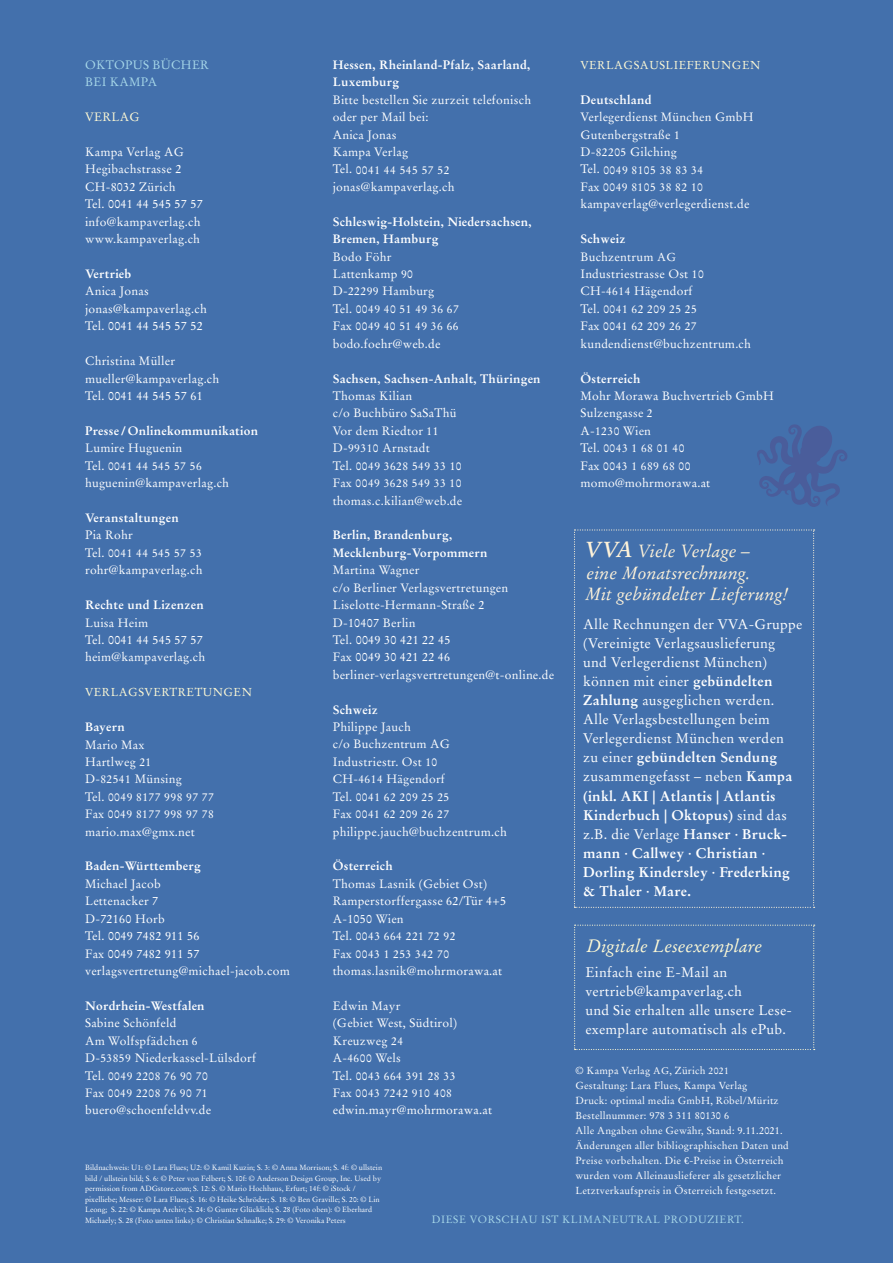
<style>
.page{position:relative;width:893px;height:1263px;background:#fff}
.page>*{position:absolute;margin:0;border:0;box-sizing:border-box;transform-origin:0 0}
.t1{font:italic 17.7px/21.3px "Stempel Garamond LT Pro";color:#fff3d9}
.t2{font:italic 17.7px "Stempel Garamond LT Pro";letter-spacing:.005em;color:#fffad5}
.t3{font:13.95px/19px "Stempel Garamond LT Pro";letter-spacing:.02em;color:#fff}
.t4{font:12.15px/17.4px "Stempel Garamond LT Pro";letter-spacing:.02em;color:#fff}
.t5{font:700 12.15px/17.4px "Stempel Garamond LT Pro";letter-spacing:.02em;color:#fff}
.t6{font:12.15px/17.4px "Stempel Garamond LT Pro";letter-spacing:.02em;color:#a7d8e9}
.t7{font:12.15px "Stempel Garamond LT Pro";letter-spacing:.02em;color:#fffad5}
.t8{font:11.55px/17.4px "Stempel Garamond LT Pro";letter-spacing:.04em;color:#fff}
.t9{font:11.55px "Stempel Garamond LT Pro";letter-spacing:.04em;color:#fffad5}
.t10{font:10.5px "Stempel Garamond LT Pro";letter-spacing:.05em;color:#a7d8e9}
.t11{font:10.2px/15px "Stempel Garamond LT Pro";letter-spacing:.02em;color:#fff}
.t12{font:7.5px/10.5px "Stempel Garamond LT Pro";color:#fff}
.s1{font-size:12.15px}
.s2{font-size:11.55px}
.s3{font-weight:700}
.s4{font-weight:700;font-size:21.75px}
.s5{font-size:9.75px}
</style>
<div class="page">
<div style="left:797px;top:0;width:96px;height:1263px;background:#4370ac"></div>
<div style="left:0;top:0;width:797px;height:1263px;background:#4370ac"></div>
<div style="left:574px;top:925px;width:241px;height:125px;background:#4370ac"></div>
<svg style="left:757px;top:424px;width:90px;height:83px;background:#4667a4"></svg>
<div style="left:574px;top:529px;width:241px;height:379px;background:#4370ac"></div>
<p class="t6" style="left:85px;top:56px;width:126px">OKTOPUS BÜCHER<br>BEI KAMPA</p>
<p class="t7" style="left:85px;top:109px;width:56px">VERLAG</p>
<p class="t4" style="left:85px;top:143px;width:119px">Kampa Verlag AG<br>Hegibachstrasse 2<br>CH-8032 Zürich<br>Tel. 0041 44 545 57 57 info@kampaverlag.ch www.kampaverlag.ch</p>
<p class="t5" style="left:85px;top:265px;width:48px">Vertrieb</p>
<p class="t4" style="left:85px;top:282px;width:123px">Anica Jonas jonas@kampaverlag.ch<br>Tel. 0041 44 545 57 52</p>
<p class="t4" style="left:85px;top:352px;width:136px">Christina Müller mueller@kampaverlag.ch<br>Tel. 0041 44 545 57 61</p>
<p class="t5" style="left:85px;top:422px;width:175px">Presse / Onlinekommunikation</p>
<p class="t4" style="left:85px;top:439px;width:99px">Lumire Huguenin</p>
<p class="t8" style="left:85px;top:457px;width:118px"><span class="s1">Tel.</span> 0041 44 545 57 56</p>
<p class="t4" style="left:85px;top:474px;width:145px">huguenin@kampaverlag.ch</p>
<p class="t5" style="left:85px;top:509px;width:95px">Veranstaltungen</p>
<p class="t4" style="left:85px;top:526px;width:49px">Pia Rohr</p>
<p class="t8" style="left:85px;top:544px;width:118px"><span class="s1">Tel.</span> 0041 44 545 57 53</p>
<p class="t4" style="left:85px;top:561px;width:119px">rohr@kampaverlag.ch</p>
<p class="t5" style="left:85px;top:596px;width:120px">Rechte und Lizenzen</p>
<p class="t4" style="left:85px;top:613px;width:122px">Luisa Heim<br>Tel. 0041 44 545 57 57 heim@kampaverlag.ch</p>
<p class="t9" style="left:85px;top:685px;width:168px">VERLAGSVERTRETUNGEN</p>
<p class="t5" style="left:85px;top:718px;width:41px">Bayern</p>
<p class="t4" style="left:85px;top:735px;width:98px">Mario Max<br>Hartlweg <span class="s2">21<br></span>D-<span class="s2">82541</span> Münsing</p>
<p class="t8" style="left:85px;top:788px;width:130px"><span class="s1">Tel.</span> 0049 8177 998 97 77<br><span class="s1">Fax</span> 0049 8177 998 97 78</p>
<p class="t4" style="left:85px;top:823px;width:111px">mario.max@gmx.net</p>
<p class="t5" style="left:85px;top:857px;width:117px">Baden-Württemberg</p>
<p class="t4" style="left:85px;top:875px;width:206px">Michael Jacob<br>Lettenacker 7<br>D-72160 Horb<br>Tel. 0049 7482 911 56<br>Fax 0049 7482 911 57 verlagsvertretung@michael-jacob.com</p>
<p class="t5" style="left:85px;top:997px;width:121px">Nordrhein-Westfalen</p>
<p class="t4" style="left:85px;top:1014px;width:173px">Sabine Schönfeld<br>Am Wolfspfädchen <span class="s2">6<br></span>D-<span class="s2">53859</span> Niederkassel-Lülsdorf</p>
<p class="t8" style="left:85px;top:1067px;width:124px"><span class="s1">Tel.</span> 0049 2208 76 90 70<br><span class="s1">Fax</span> 0049 2208 76 90 71</p>
<p class="t4" style="left:85px;top:1101px;width:128px">buero@schoenfeldvv.de</p>
<p class="t5" style="left:333px;top:56px;width:199px">Hessen, Rheinland-Pfalz, Saarland,<br>Luxemburg</p>
<p class="t4" style="left:333px;top:91px;width:200px">Bitte bestellen Sie zurzeit telefonisch oder per Mail bei:<br>Anica Jonas<br>Kampa Verlag</p>
<p class="t8" style="left:333px;top:161px;width:118px"><span class="s1">Tel.</span> 0041 44 545 57 52</p>
<p class="t4" style="left:333px;top:178px;width:123px">jonas@kampaverlag.ch</p>
<p class="t5" style="left:333px;top:213px;width:200px">Schleswig-Holstein, Niedersachsen,<br>Bremen, Hamburg</p>
<p class="t4" style="left:333px;top:248px;width:103px">Bodo Föhr<br>Lattenkamp <span class="s2">90<br></span>D-<span class="s2">22299</span> Hamburg</p>
<p class="t8" style="left:333px;top:300px;width:128px"><span class="s1">Tel.</span> 0049 40 51 49 36 67<br><span class="s1">Fax</span> 0049 40 51 49 36 66</p>
<p class="t4" style="left:333px;top:335px;width:109px">bodo.foehr@web.de</p>
<p class="t5" style="left:333px;top:370px;width:209px">Sachsen, Sachsen-Anhalt, Thüringen</p>
<p class="t4" style="left:333px;top:387px;width:125px">Thomas Kilian<br>c/o Buchbüro SaSaThü<br>Vor dem Riedtor <span class="s2">11<br></span>D-<span class="s2">99310</span> Arnstadt</p>
<p class="t8" style="left:333px;top:457px;width:131px"><span class="s1">Tel.</span> 0049 3628 549 33 10<br><span class="s1">Fax</span> 0049 3628 549 33 10</p>
<p class="t4" style="left:333px;top:492px;width:131px">thomas.c.kilian@web.de</p>
<p class="t5" style="left:333px;top:526px;width:156px">Berlin, Brandenburg,<br>Mecklenburg-Vorpommern</p>
<p class="t4" style="left:333px;top:561px;width:223px">Martina Wagner<br>c/o Berliner Verlagsvertretungen<br>Liselotte-Hermann-Straße 2<br>D-10407 Berlin<br>Tel. 0049 30 421 22 45<br>Fax 0049 30 421 22 46 berliner-verlagsvertretungen@t-online.de</p>
<p class="t5" style="left:333px;top:701px;width:47px">Schweiz</p>
<p class="t4" style="left:333px;top:718px;width:119px">Philippe Jauch<br>c/o Buchzentrum AG<br>Industriestr. Ost <span class="s2">10<br></span>CH-<span class="s2">4614</span> Hägendorf</p>
<p class="t8" style="left:333px;top:788px;width:118px"><span class="s1">Tel.</span> 0041 62 209 25 25<br><span class="s1">Fax</span> 0041 62 209 26 27</p>
<p class="t4" style="left:333px;top:823px;width:176px">philippe.jauch@buchzentrum.ch</p>
<p class="t5" style="left:333px;top:857px;width:62px">Österreich</p>
<p class="t4" style="left:333px;top:875px;width:175px">Thomas Lasnik (Gebiet Ost)<br>Ramperstorffergasse 62/Tür 4+5<br>A-1050 Wien</p>
<p class="t8" style="left:333px;top:927px;width:124px"><span class="s1">Tel.</span> 0043 664 221 72 92<br><span class="s1">Fax</span> 0043 1 253 342 70</p>
<p class="t4" style="left:333px;top:962px;width:171px">thomas.lasnik@mohrmorawa.at</p>
<p class="t4" style="left:333px;top:997px;width:126px">Edwin Mayr<br>(Gebiet West, Südtirol)<br>Kreuzweg <span class="s2">24<br></span>A-<span class="s2">4600</span> Wels</p>
<p class="t8" style="left:333px;top:1067px;width:124px"><span class="s1">Tel.</span> 0043 664 391 28 33<br><span class="s1">Fax</span> 0043 7242 910 408</p>
<p class="t4" style="left:333px;top:1101px;width:161px">edwin.mayr@mohrmorawa.at</p>
<p class="t9" style="left:580px;top:58px;width:182px">VERLAGSAUSLIEFERUNGEN</p>
<p class="t5" style="left:580px;top:91px;width:73px">Deutschland</p>
<p class="t4" style="left:580px;top:108px;width:175px">Verlegerdienst München GmbH<br>Gutenbergstraße <span class="s2">1<br></span>D-<span class="s2">82205</span> Gilching</p>
<p class="t8" style="left:580px;top:161px;width:124px"><span class="s1">Tel.</span> 0049 8105 38 83 34<br><span class="s1">Fax</span> 0049 8105 38 82 10</p>
<p class="t4" style="left:580px;top:195px;width:170px">kampaverlag@verlegerdienst.de</p>
<p class="t4" style="left:580px;top:230px;width:125px"><span class="s3">Schweiz<br></span>Buchzentrum <span class="s2">AG<br></span>Industriestrasse Ost <span class="s2">10<br></span>CH-<span class="s2">4614</span> Hägendorf</p>
<p class="t8" style="left:580px;top:300px;width:118px"><span class="s1">Tel.</span> 0041 62 209 25 25<br><span class="s1">Fax</span> 0041 62 209 26 27</p>
<p class="t4" style="left:580px;top:335px;width:172px">kundendienst@buchzentrum.ch</p>
<p class="t5" style="left:580px;top:370px;width:62px">Österreich</p>
<p class="t4" style="left:580px;top:387px;width:195px">Mohr Morawa Buchvertrieb GmbH<br>Sulzengasse <span class="s2">2<br></span>A-<span class="s2">1230</span> Wien</p>
<p class="t8" style="left:580px;top:439px;width:112px"><span class="s1">Tel.</span> 0043 1 68 01 40<br><span class="s1">Fax</span> 0043 1 689 68 00</p>
<p class="t4" style="left:580px;top:474px;width:131px">momo@mohrmorawa.at</p>
<h1 class="t1" style="left:585px;top:540px;width:205px"><span class="s4">VVA</span> Viele Verlage –<br>eine Monatsrechnung.<br>Mit gebündelter Lieferung!</h1>
<p class="t3" style="left:583px;top:614px;width:221px">Alle Rechnungen der VVA-Gruppe (Vereinigte Verlagsauslieferung und Verlegerdienst München) können mit einer <span class="s3">gebündelten<br>Zahlung</span> ausgeglichen werden.<br>Alle Verlagsbestellungen beim<br>Verlegerdienst München werden<br>zu einer <span class="s3">gebündelten Sendung </span>zusammengefasst – neben <span class="s3">Kampa (inkl. AKI | Atlantis | Atlantis<br>Kinderbuch | Oktopus)</span> sind das z.B. die Verlage <span class="s3">Hanser · Bruck&shy;mann · Callwey · Christian ·<br>Dorling Kindersley · Frederking &amp; Thaler · Mare.</span></p>
<h1 class="t2" style="left:586px;top:935px;width:177px">Digitale Leseexemplare</h1>
<p class="t3" style="left:585px;top:962px;width:208px">Einfach eine E-Mail an vertrieb@kampaverlag.ch<br>und Sie erhalten alle unsere Lese&shy;exemplare automatisch als ePub.</p>
<p class="t11" style="left:575px;top:1063px;width:215px">© Kampa Verlag <span class="s5">AG</span>, Zürich <span class="s5">2021<br></span>Gestaltung: Lara Flues, Kampa Verlag<br>Druck: optimal media GmbH, Röbel/Müritz Bestellnummer: 978 3 311 80130 6<br>Alle Angaben ohne Gewähr, Stand: 9.11.2021.<br>Änderungen aller bibliographischen Daten und Preise vorbehalten. Die €-Preise in Österreich wurden vom Alleinauslieferer als gesetzlicher Letztverkaufspreis in Österreich festgesetzt.</p>
<p class="t12" style="left:85px;top:1162px;width:299px">Bildnachweis: U1: © Lara Flues; U2: © Kamil Kuzin; S. 3: © Anna Morrison; S. 4f: © ullstein bild / ullstein bild; S. 6: © Peter von Felbert; S. 10f: © Anderson Design Group, Inc. Used by permission from ADGstore.com; S. 12: S. © Mario Hochhaus, Erfurt; 14f: © iStock / pixelliebe; Messer: © Lara Flues; S. 16: © Heike Schröder; S. 18: © Ben Graville; S. 20: © Lin Leong; S. 22: © Kampa Archiv; S. 24: © Gunter Glücklich; S. 28 (Foto oben): © Eberhard Michaely; S. 28 (Foto unten links): © Christian Schnalke; S. 29: © Veronika Peters</p>
<p class="t10" style="left:432px;top:1212px;width:313px">DIESE VORSCHAU IST KLIMANEUTRAL PRODUZIERT.</p>
</div>
